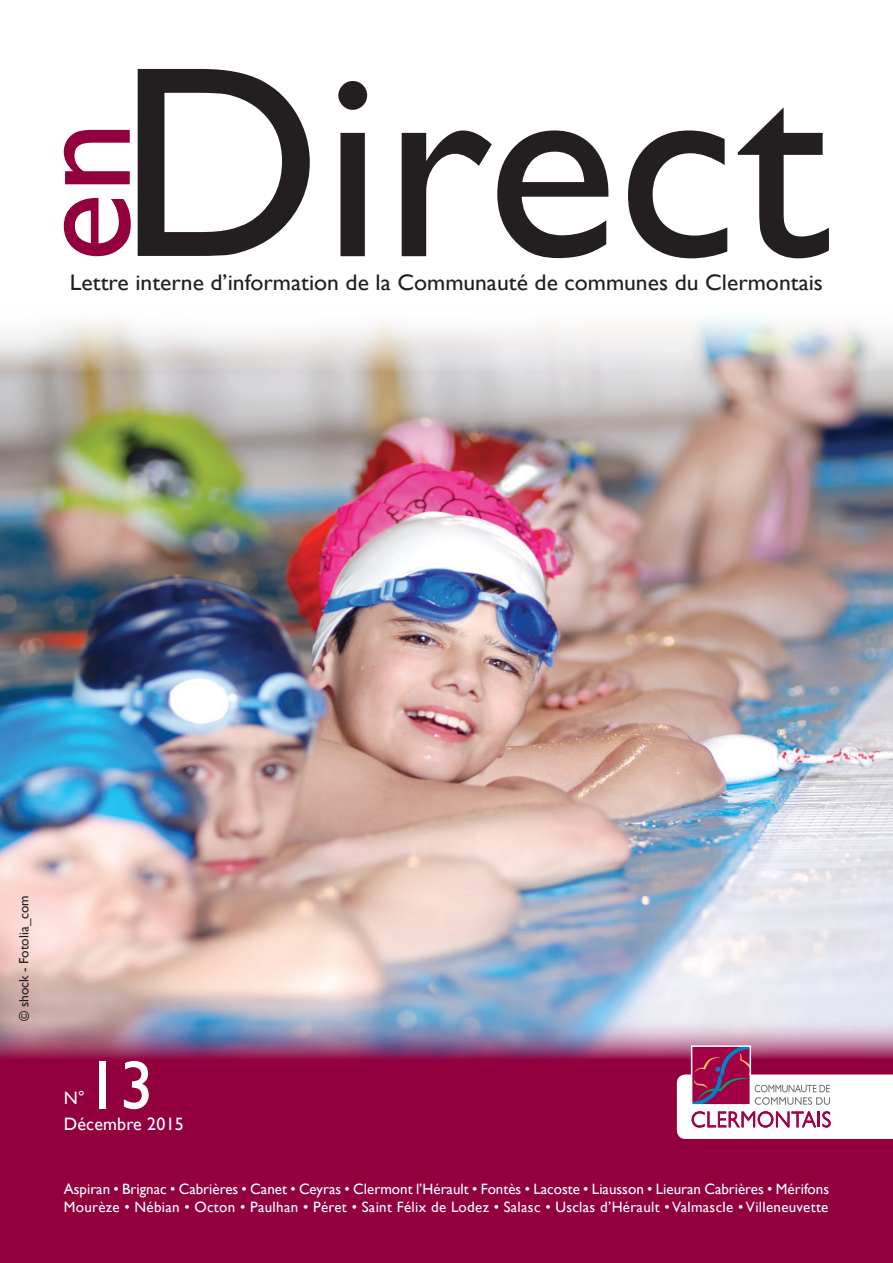
<style>
.page{position:relative;width:893px;height:1263px;background:#fff}
.page>*{position:absolute;margin:0;border:0;box-sizing:border-box;transform-origin:0 0}
.t1{font:274.5px "Gill Sans";color:#231f20}
.t2{font:69px "Gill Sans";color:#fff}
.t3{font:22.5px "Gill Sans";color:#231f20;scale:1.05 1}
.t4{font:18px "Gill Sans";letter-spacing:.01em;color:#fff}
.t5{font:15px/18px "Gill Sans";color:#fff}
.t6{font:13.5px "Gill Sans";color:#231f20}
</style>
<div class="page">
<img style="left:0;top:318px;width:893px;height:699px">
<svg style="left:64px;top:130px;width:67px;height:126px"></svg>
<svg style="left:0;top:1017px;width:893px;height:246px;background:#94164f"></svg>
<svg style="left:677px;top:1045px;width:216px;height:94px"></svg>
<h1 class="t1" style="left:117px;top:2px;width:714px">Direct</h1>
<h3 class="t3" style="left:70px;top:269px;width:719px">Lettre interne d’information de la Communauté de communes du Clermontais</h3>
<p class="t6" style="left:16px;top:1021px;width:127px;rotate:-90deg">© shock - Fotolia_com</p>
<h2 class="t2" style="left:85px;top:1045px;width:70px">13</h2>
<p class="t4" style="left:64px;top:1113px;width:122px">Décembre 2015</p>
<p class="t4" style="left:64px;top:1087px;width:23px">N°</p>
<p class="t5" style="left:64px;top:1180px;width:767px">Aspiran • Brignac • Cabrières • Canet • Ceyras • Clermont l’Hérault • Fontès • Lacoste • Liausson • Lieuran Cabrières • Mérifons<br>Mourèze • Nébian • Octon • Paulhan • Péret • Saint Félix de Lodez • Salasc • Usclas d’Hérault • Valmascle • Villeneuvette</p>
</div>
